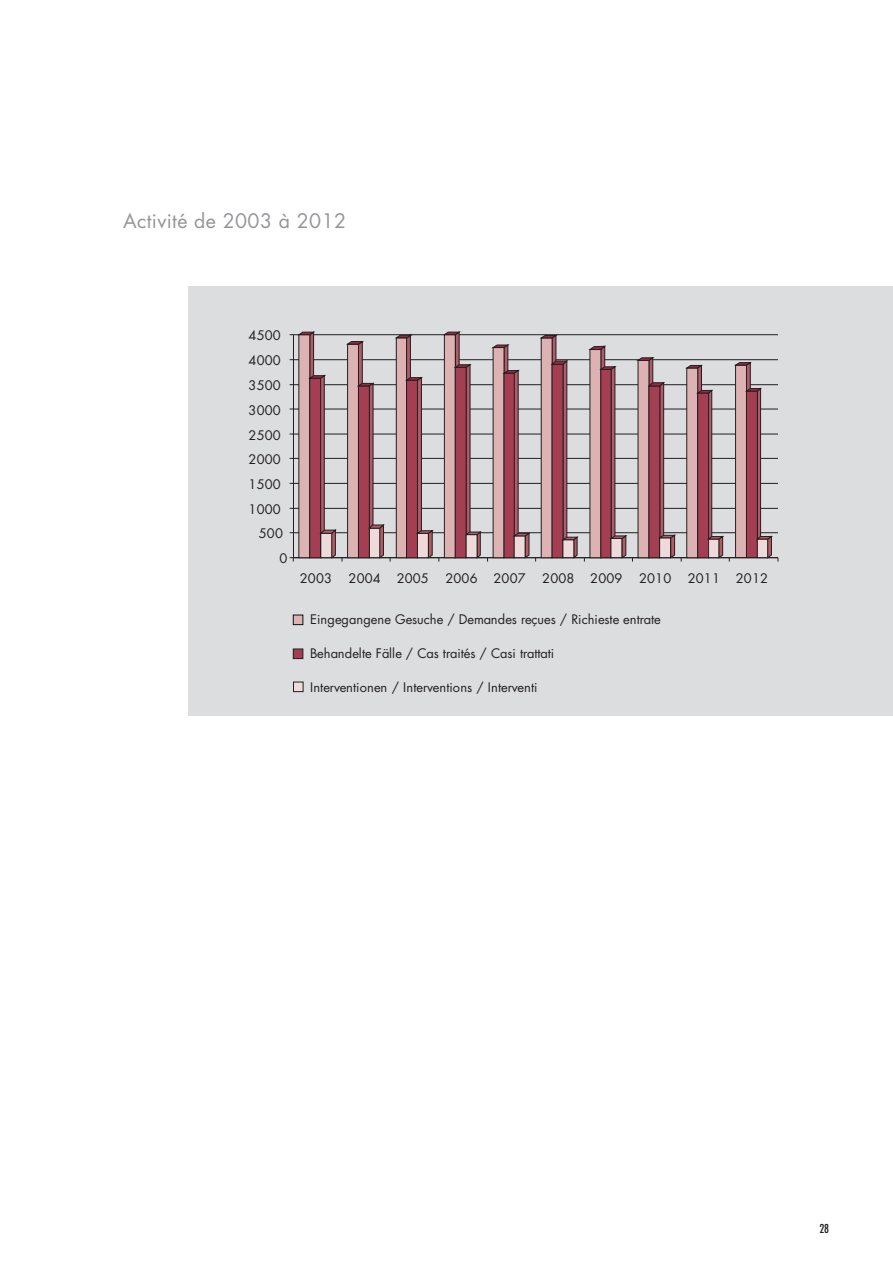
<style>
.page{position:relative;width:893px;height:1263px;background:#fff}
.page>*{position:absolute;margin:0;border:0;box-sizing:border-box;transform-origin:0 0}
.t1{font:19.5px "Futura";letter-spacing:.02em;color:#939598}
.t2{font:12.9px "Futura";letter-spacing:.01em;color:#231f20}
.t3{font:12.9px "Futura";letter-spacing:-.015em;color:#231f20}
.t4{font:condensed 12px "Futura";color:#231f20}
</style>
<div class="page">
<div style="left:189px;top:287px;width:704px;height:429px;background:#dcdddf"></div>
<hr style="left:293px;top:532px;width:485px;height:1px;background:#231f20">
<hr style="left:293px;top:508px;width:485px;height:1px;background:#231f20">
<hr style="left:293px;top:483px;width:485px;height:1px;background:#231f20">
<hr style="left:293px;top:458px;width:485px;height:1px;background:#231f20">
<hr style="left:293px;top:434px;width:485px;height:1px;background:#231f20">
<hr style="left:293px;top:409px;width:485px;height:1px;background:#231f20">
<hr style="left:293px;top:384px;width:485px;height:1px;background:#231f20">
<hr style="left:293px;top:359px;width:485px;height:1px;background:#231f20">
<hr style="left:293px;top:334px;width:485px;height:1px;background:#231f20">
<hr style="left:293px;top:557px;width:485px;height:1px;background:#231f20">
<div style="left:293px;top:615px;width:10px;height:10px;background:#dcb2b2"></div>
<div style="left:293px;top:615px;width:10px;height:10px;border:1px solid #111219"></div>
<div style="left:293px;top:649px;width:10px;height:10px;background:#a43e52"></div>
<div style="left:293px;top:649px;width:10px;height:10px;border:1px solid #231f20"></div>
<div style="left:293px;top:682px;width:10px;height:10px;background:#eedada"></div>
<div style="left:293px;top:682px;width:10px;height:10px;border:1px solid #231f20"></div>
<svg style="left:342px;top:341px;width:42px;height:220px"></svg>
<svg style="left:487px;top:335px;width:91px;height:226px"></svg>
<svg style="left:584px;top:346px;width:91px;height:215px"></svg>
<svg style="left:681px;top:365px;width:42px;height:196px"></svg>
<svg style="left:390px;top:332px;width:91px;height:229px"></svg>
<svg style="left:290px;top:332px;width:46px;height:229px"></svg>
<svg style="left:729px;top:362px;width:43px;height:199px"></svg>
<h1 class="t1" style="left:123px;top:208px;width:224px">Activité de 2003 à 2012</h1>
<p class="t2" style="left:249px;top:327px;width:34px">4500</p>
<p class="t2" style="left:249px;top:352px;width:34px">4000</p>
<p class="t2" style="left:249px;top:377px;width:34px">3500</p>
<p class="t2" style="left:249px;top:401px;width:34px">3000</p>
<p class="t2" style="left:249px;top:426px;width:34px">2500</p>
<p class="t2" style="left:249px;top:450px;width:34px">2000</p>
<p class="t2" style="left:249px;top:475px;width:34px">1500</p>
<p class="t2" style="left:249px;top:500px;width:34px">1000</p>
<p class="t2" style="left:259px;top:525px;width:26px">500</p>
<p class="t2" style="left:279px;top:550px;width:9px">0</p>
<p class="t2" style="left:300px;top:569px;width:34px">2003</p>
<p class="t2" style="left:349px;top:569px;width:82px">2004 2005</p>
<p class="t2" style="left:445px;top:569px;width:82px">2006 2007</p>
<p class="t2" style="left:542px;top:569px;width:82px">2008 2009</p>
<p class="t2" style="left:639px;top:569px;width:34px">2010</p>
<p class="t2" style="left:688px;top:569px;width:82px">2011 2012</p>
<p class="t3" style="left:310px;top:611px;width:352px">Eingegangene Gesuche / Demandes reçues / Richieste entrate</p>
<p class="t3" style="left:310px;top:645px;width:246px">Behandelte Fälle / Cas traités / Casi trattati</p>
<p class="t2" style="left:310px;top:678px;width:229px">Interventionen / Interventions / Interventi</p>
<p class="t4" style="left:819px;top:1221px;width:11px">28</p>
</div>
